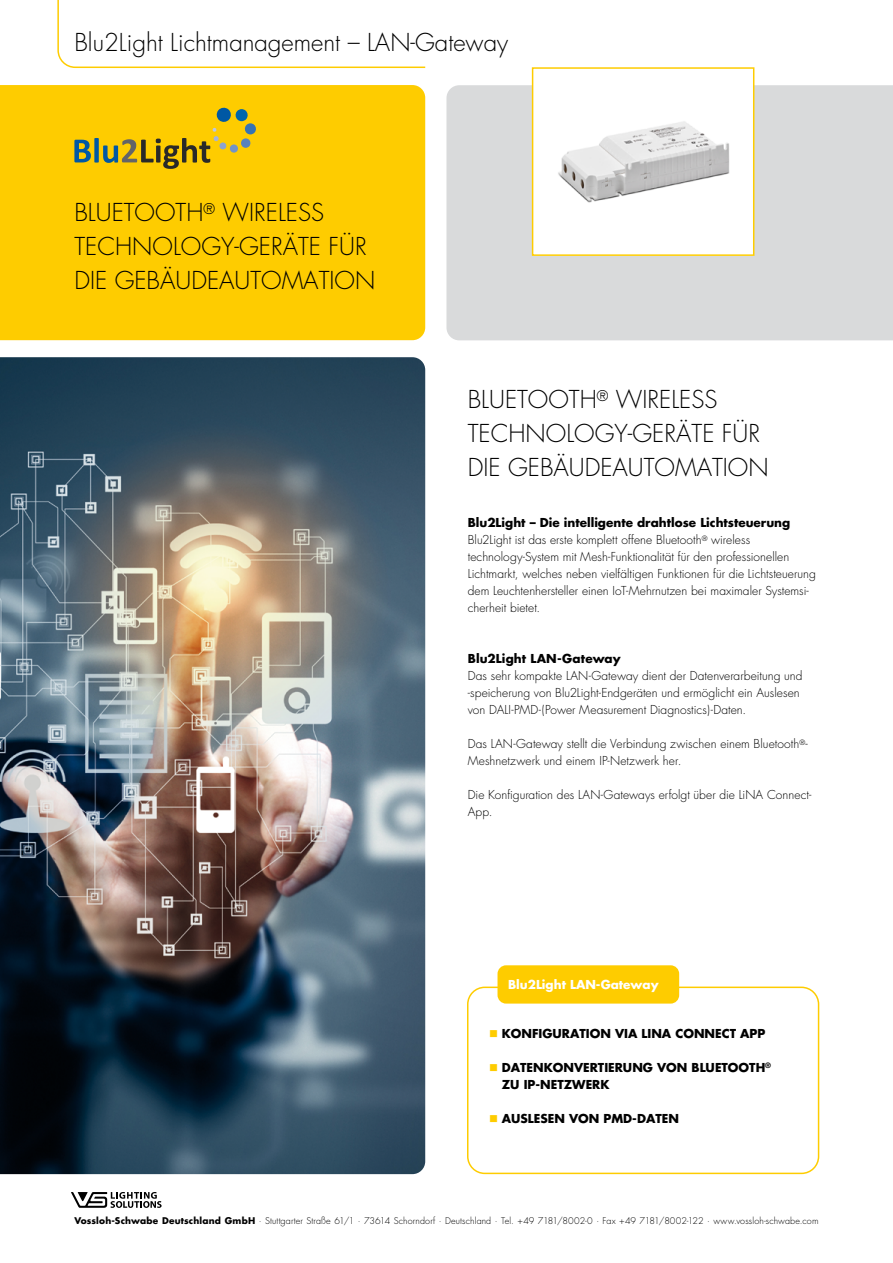
<style>
.page{position:relative;width:893px;height:1263px;background:#fff}
.page>*{position:absolute;margin:0;border:0;box-sizing:border-box;transform-origin:0 0}
.t1{font:300 24px/34px "Futura";color:#000}
.t2{font:300 12px/17px "Futura";letter-spacing:.005em;color:#000}
.t3{font:700 12px/17px "Futura";color:#000}
.t4{font:700 12px "Futura";color:#fff}
.t5{font:300 9px "Futura";letter-spacing:.01em;color:#000}
.s1{font-weight:700}
</style>
<div class="page">
<div style="left:0;top:85px;width:425px;height:255px;background:#fecc00"></div>
<div style="left:446px;top:85px;width:447px;height:255px;background:#d9dadb"></div>
<svg style="left:71px;top:1192px;width:91px;height:16px"></svg>
<svg style="left:57px;top:0;width:369px;height:68px"></svg>
<div style="left:467px;top:986px;width:352px;height:188px;border:2px solid #fecc00;border-radius:17px"></div>
<div style="left:497px;top:965px;width:182px;height:38px;background:#fecc00;border-radius:9px"></div>
<div style="left:533px;top:68px;width:221px;height:187px;background:#fff"></div>
<img style="left:558px;top:121px;width:172px;height:82px">
<div style="left:532px;top:67px;width:222px;height:189px;border:2px solid #fecc00"></div>
<img style="left:0;top:357px;width:425px;height:817px">
<svg style="left:74px;top:107px;width:182px;height:62px;background:#d5b415"></svg>
<h1 class="t1" style="left:74px;top:26px;width:435px">Blu2Light Lichtmanagement – LAN-Gateway</h1>
<h1 class="t1" style="left:74px;top:196px;width:302px">BLUETOOTH<sup>®</sup> WIRELESS<br>TECHNOLOGY-GERÄTE FÜR<br>DIE GEBÄUDEAUTOMATION</h1>
<h1 class="t1" style="left:468px;top:383px;width:302px">BLUETOOTH<sup>®</sup> WIRELESS<br>TECHNOLOGY-GERÄTE FÜR<br>DIE GEBÄUDEAUTOMATION</h1>
<p class="t2" style="left:468px;top:515px;width:350px"><span class="s1">Blu2Light – Die intelligente drahtlose Lichtsteuerung </span>Blu2Light ist das erste komplett offene Bluetooth<sup>®</sup> wireless technology-System mit Mesh-Funktionalität für den professionellen Lichtmarkt, welches neben vielfältigen Funktionen für die Lichtsteuerung dem Leuchtenhersteller einen IoT-Mehrnutzen bei maximaler Systemsi&shy;cherheit bietet.</p>
<p class="t3" style="left:468px;top:650px;width:154px">Blu2Light LAN-Gateway</p>
<p class="t2" style="left:468px;top:668px;width:336px">Das sehr kompakte LAN-Gateway dient der Datenverarbeitung und -speicherung von Blu2Light-Endgeräten und ermöglicht ein Auslesen von DALI-PMD-(Power Measurement Diagnostics)-Daten.</p>
<p class="t2" style="left:468px;top:736px;width:341px">Das LAN-Gateway stellt die Verbindung zwischen einem Bluetooth<sup>®</sup>-<br>Meshnetzwerk und einem IP-Netzwerk her.</p>
<p class="t2" style="left:468px;top:787px;width:345px">Die Konfiguration des LAN-Gateways erfolgt über die LiNA Connect-<br>App.</p>
<p class="t4" style="left:508px;top:977px;width:152px">Blu2Light LAN-Gateway</p>
<p class="t3" style="left:502px;top:1024px;width:265px">KONFIGURATION VIA LINA CONNECT APP</p>
<p class="t3" style="left:502px;top:1058px;width:271px">DATENKONVERTIERUNG VON BLUETOOTH<sup>®<br></sup>ZU IP-NETZWERK</p>
<p class="t3" style="left:502px;top:1109px;width:179px">AUSLESEN VON PMD-DATEN</p>
<p class="t5" style="left:74px;top:1216px;width:746px"><span class="s1">Vossloh-Schwabe Deutschland GmbH</span> · Stuttgarter Straße 61/1 · 73614 Schorndorf · Deutschland · Tel. +49 7181/8002-0 · Fax +49 7181/8002-122 · www.vossloh-schwabe.com</p>
</div>
